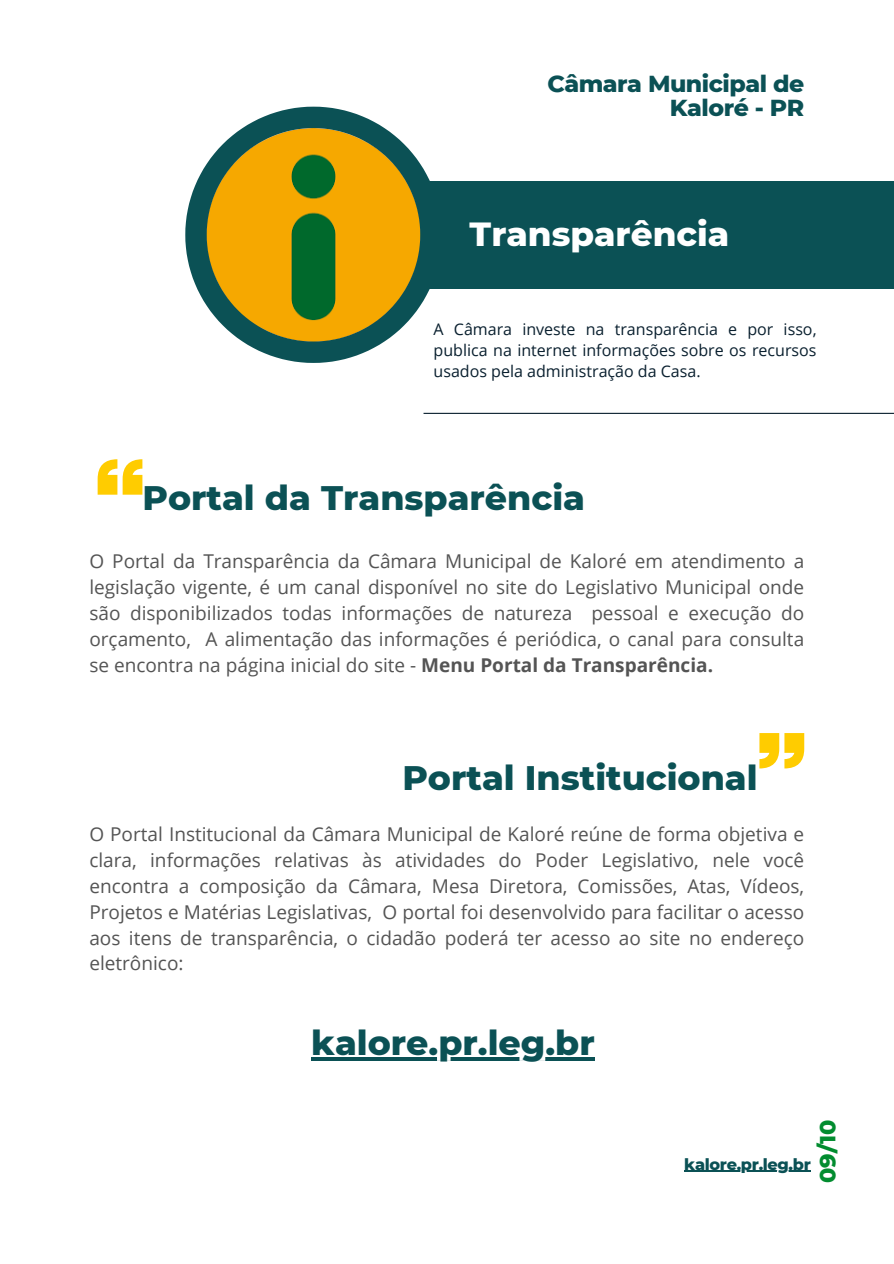
<style>
.page{position:relative;width:894px;height:1264px;background:#fff}
.page>*{position:absolute;margin:0;border:0;box-sizing:border-box;transform-origin:0 0}
.t1{font:800 34.65px "Montserrat";color:#0b5155}
.t2{font:800 34.2px "Montserrat";color:#fff}
.t3{font:800 23.55px/24.8px "Montserrat";letter-spacing:-.02em;color:#0b5155;text-align:right}
.t4{font:800 22.35px "Montserrat";color:#028c2f}
.t5{font:19.05px/25.8px "Open Sans";color:#545454;text-align:justify}
.t6{font:16.05px/21.3px "Open Sans";color:#0a202f;text-align:justify}
.t7{font:800 16.05px "Montserrat";letter-spacing:-.02em;color:#0b5155}
.s1{font-weight:700}
</style>
<div class="page">
<div style="left:402px;top:181px;width:491px;height:107px;background:#0b5155"></div>
<svg style="left:185px;top:107px;width:256px;height:256px"></svg>
<img style="left:207px;top:128px;width:213px;height:213px">
<svg style="left:98px;top:459px;width:44px;height:35px"></svg>
<hr style="left:423px;top:413px;width:470px;height:1px;background:#0a202f">
<svg style="left:759px;top:733px;width:45px;height:35px"></svg>
<svg style="left:311px;top:1057px;width:283px;height:3px"></svg>
<hr style="left:684px;top:1170px;width:126px;height:1px;background:#0b5155">
<h3 class="t3" style="left:547px;top:71px;width:258px">Câmara Municipal de<br>Kaloré - PR</h3>
<p class="t2" style="left:469px;top:213px;width:261px">Transparência</p>
<p class="t6" style="left:433px;top:318px;width:384px">A Câmara investe na transparência e por isso, publica na internet informações sobre os recursos usados pela administração da Casa.</p>
<h1 class="t1" style="left:142px;top:476px;width:444px">Portal da Transparência</h1>
<p class="t5" style="left:89px;top:548px;width:716px">O Portal da Transparência da Câmara Municipal de Kaloré em atendimento a legislação vigente, é um canal disponível no site do Legislativo Municipal onde são disponibilizados todas informações de natureza pessoal e execução do orçamento, A alimentação das informações é periódica, o canal para consulta se encontra na página inicial do site - <span class="s1">Menu Portal da Transparência.</span></p>
<p class="t1" style="left:402px;top:756px;width:357px">Portal Institucional</p>
<h3 class="t5" style="left:89px;top:820px;width:716px">O Portal Institucional da Câmara Municipal de Kaloré reúne de forma objetiva e clara, informações relativas às atividades do Poder Legislativo, nele você encontra a composição da Câmara, Mesa Diretora, Comissões, Atas, Vídeos, Projetos e Matérias Legislativas, O portal foi desenvolvido para facilitar o acesso aos itens de transparência, o cidadão poderá ter acesso ao site no endereço eletrônico:</h3>
<h1 class="t1" style="left:311px;top:1021px;width:285px">kalore.pr.leg.br</h1>
<h1 class="t4" style="left:813px;top:1183px;width:65px;rotate:-90deg">09/10</h1>
<h1 class="t7" style="left:684px;top:1154px;width:128px">kalore.pr.leg.br</h1>
</div>
